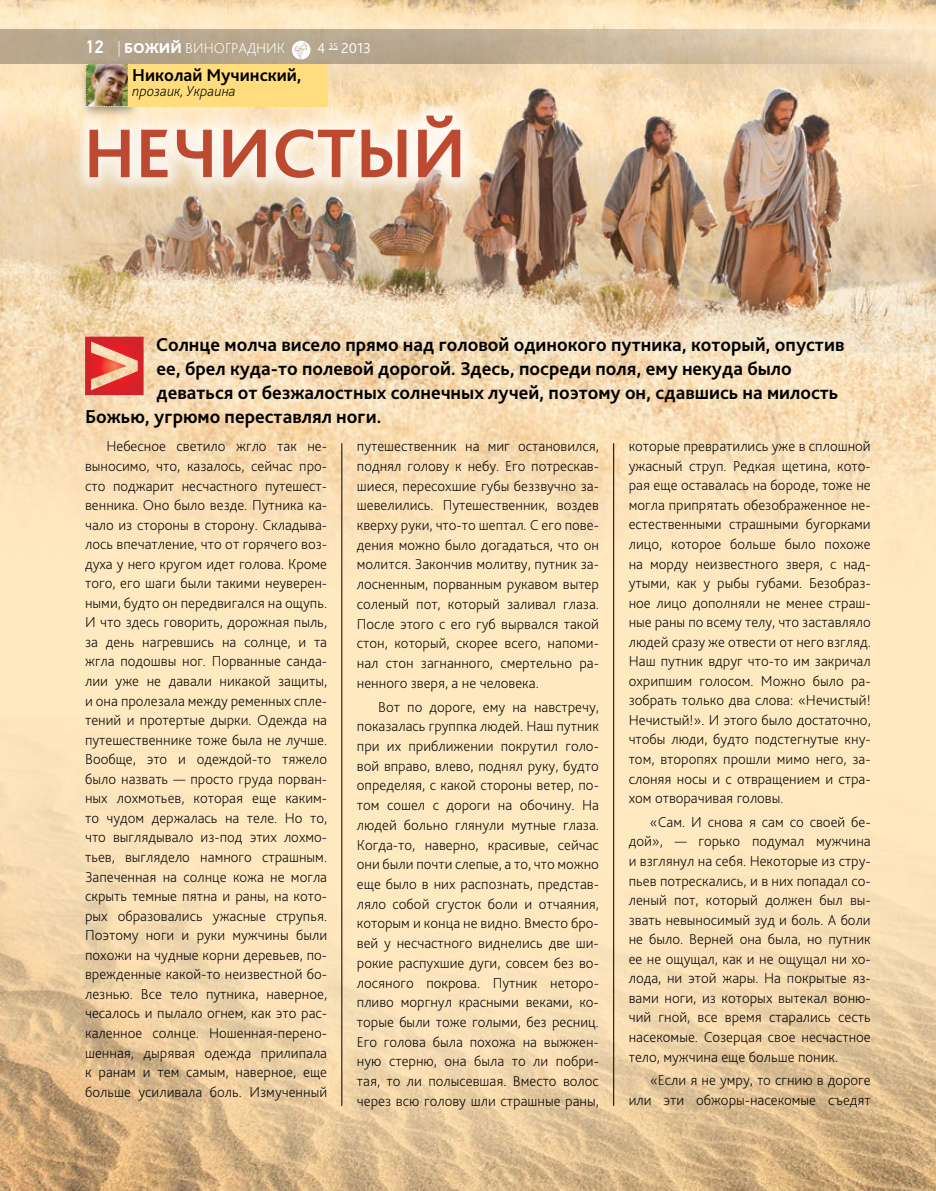
<style>
.page{position:relative;width:936px;height:1191px;background:#fff}
.page>*{position:absolute;margin:0;border:0;box-sizing:border-box;transform-origin:0 0}
.t1{font:700 72px "Bliss Pro";color:#bd4931}
.t2{font:700 19.5px "Bliss Pro";color:#000}
.t3{font:700 18px "Bliss Pro";color:#000}
.t4{font:200 15px/19.5px "Bliss Pro";color:#000;text-align:justify}
.t5{font:200 15px "Bliss Pro";color:#fff}
.t6{font:italic 200 15px "Bliss Pro";color:#000}
.t7{font:300 15px "Bliss Pro";color:#fff}
.s1{font-family:"PF Din Text Pro";font-weight:500;font-size:18px}
.s2{font-weight:800}
</style>
<div class="page">
<img style="left:0;top:0;width:935px;height:1191px">
<svg style="left:85px;top:337px;width:59px;height:58px;background:#e1574f"></svg>
<hr style="left:341px;top:443px;width:1px;height:663px;background:#000">
<hr style="left:613px;top:443px;width:1px;height:663px;background:#000">
<div style="left:70px;top:95px;width:410px;height:103px;background:#fff;opacity:.75"></div>
<div style="left:79px;top:57px;width:61px;height:61px;background:#000;opacity:.41"></div>
<img style="left:85px;top:64px;width:44px;height:43px">
<div style="left:128px;top:64px;width:199px;height:42px;background:#ffdd7e"></div>
<svg style="left:0;top:30px;width:935px;height:34px;background:#c6b499"></svg>
<svg style="left:292px;top:41px;width:18px;height:18px"></svg>
<p class="t5" style="left:85px;top:39px;width:201px"><span class="s1">12</span> | <span class="s2">Божий</span> виноградник</p>
<p class="t7" style="left:317px;top:39px;width:55px">4 <sup>35</sup> 2013</p>
<p class="t3" style="left:132px;top:64px;width:171px">Н иколай Мучинский,</p>
<p class="t6" style="left:132px;top:81px;width:105px">прозаик, Украина</p>
<h1 class="t1" style="left:317px;top:109px;width:90px">ТЫЙ</h1>
<h1 class="t1" style="left:84px;top:109px;width:47px">НЕЧИС</h1>
<h2 class="t2" style="left:156px;top:333px;width:690px">Солнце молча висело прямо над головой одинокого путника, который, опустив</h2>
<h2 class="t2" style="left:156px;top:357px;width:637px">ее, брел куда-то полевой дорогой. Здесь, посреди поля, ему некуда было</h2>
<h2 class="t2" style="left:156px;top:381px;width:683px">деваться от безжалостных солнечных лучей, поэтому он, сдавшись на милость</h2>
<h2 class="t2" style="left:85px;top:405px;width:298px">Божью, угрюмо переставлял ноги.</h2>
<p class="t4" style="left:85px;top:436px;width:243px;text-indent:21px">Н ебесное светило жгло так не&shy;выносимо, что, казалось, сейчас про&shy;сто поджарит несчастного путешест&shy;венника. Оно было везде. Путника ка&shy;чало из стороны в сторону. Складыва&shy;лось впечатление, что от горячего воз&shy;духа у него кругом идет голова. Кроме того, его шаги были такими неуверен&shy;ными, будто он передвигался на ощупь.<br>И что здесь говорить, дорожная пыль, за день нагревшись на солнце, и та жгла подошвы ног. Порванные санда&shy;лии уже не давали никакой защиты, и она пролезала между ременных спле&shy;тений и протертые дырки. Одежда на путешественнике тоже была не лучше.<br>Вообще, это и одеждой-то тяжело было назвать — просто груда порван&shy;ных лохмотьев, которая еще каким&shy;то чудом держалась на теле. Н о то, что выглядывало из-под этих лохмо&shy;тьев, выглядело намного страшным.<br>Запеченная на солнце кожа не могла скрыть темные пятна и раны, на кото&shy;рых образовались ужасные струпья.<br>П оэтому ноги и руки мужчины были похожи на чудные корни деревьев, по&shy;врежденные какой-то неизвестной бо&shy;лезнью. Все тело путника, наверное, чесалось и пылало огнем, как это рас&shy;каленное солнце. Ношенная-перено&shy;шенная, дырявая одежда прилипала к ранам и тем самым, наверное, еще больше усиливала боль. И змученный</p>
<p class="t4" style="left:357px;top:436px;width:243px">путешественник на миг остановился, поднял голову к небу. Его потрескав&shy;шиеся, пересохшие губы беззвучно за&shy;шевелились. Путешественник, воздев кверху руки, что-то шептал. С его пове&shy;дения можно было догадаться, что он молится. Закончив молитву, путник за&shy;лосненным, порванным рукавом вытер соленый пот, который заливал глаза.<br>П осле этого с его губ вырвался такой стон, который, скорее всего, напоми&shy;нал стон загнанного, смертельно ра&shy;ненного зверя, а не человека.</p>
<p class="t4" style="left:628px;top:436px;width:243px">которые превратились уже в сплошной ужасный струп. Редкая щетина, кото&shy;рая еще оставалась на бороде, тоже не могла припрятать обезображенное не&shy;естественными страшными бугорками лицо, которое больше было похоже на морду неизвестного зверя, с над&shy;утыми, как у рыбы губами. Безобраз&shy;ное лицо дополняли не менее страш&shy;ные раны по всему телу, что заставляло людей сразу же отвести от него взгляд.<br>Н аш путник вдруг что-то им закричал охрипшим голосом. Можно было ра&shy;зобрать только два слова: «Н ечистый!<br>Н ечистый!». И этого было достаточно, чтобы люди, будто подстегнутые кну&shy;том, второпях прошли мимо него, за&shy;слоняя носы и с отвращением и стра&shy;хом отворачивая головы.</p>
<p class="t4" style="left:628px;top:812px;width:243px;text-indent:21px">«Сам. И снова я сам со своей бе&shy;дой», — горько подумал мужчина и взглянул на себя. Н екоторые из стру&shy;пьев потрескались, и в них попадал со&shy;леный пот, который должен был вы&shy;звать невыносимый зуд и боль. А боли не было. Верней она была, но путник ее не ощущал, как и не ощущал ни хо&shy;лода, ни этой жары. На покрытые яз&shy;вами ноги, из которых вытекал воню&shy;чий гной, все время старались сесть насекомые. Созерцая свое несчастное тело, мужчина еще больше поник.</p>
<p class="t4" style="left:628px;top:1070px;width:243px;text-align:right">«Если я не умру, то сгнию в дороге или эти обжоры-насекомые съедят</p>
<p class="t4" style="left:357px;top:696px;width:243px;text-indent:21px">Вот по дороге, ему на навстречу, показалась группка людей. Н аш путник при их приближении покрутил голо&shy;вой вправо, влево, поднял руку, будто определяя, с какой стороны ветер, по&shy;том сошел с дороги на обочину. Н а людей больно глянули мутные глаза.<br>Когда-то, наверно, красивые, сейчас они были почти слепые, а то, что можно еще было в них распознать, представ&shy;ляло собой сгусток боли и отчаяния, которым и конца не видно. Вместо бро&shy;вей у несчастного виднелись две ши&shy;рокие распухшие дуги, совсем без во&shy;лосяного покрова. Путник неторо&shy;пливо моргнул красными веками, ко&shy;торые были тоже голыми, без ресниц.<br>Е го голова была похожа на выжжен&shy;ную стерню, она была то ли побри&shy;тая, то ли полысевшая. Вместо волос через всю голову шли страшные раны,</p>
</div>
